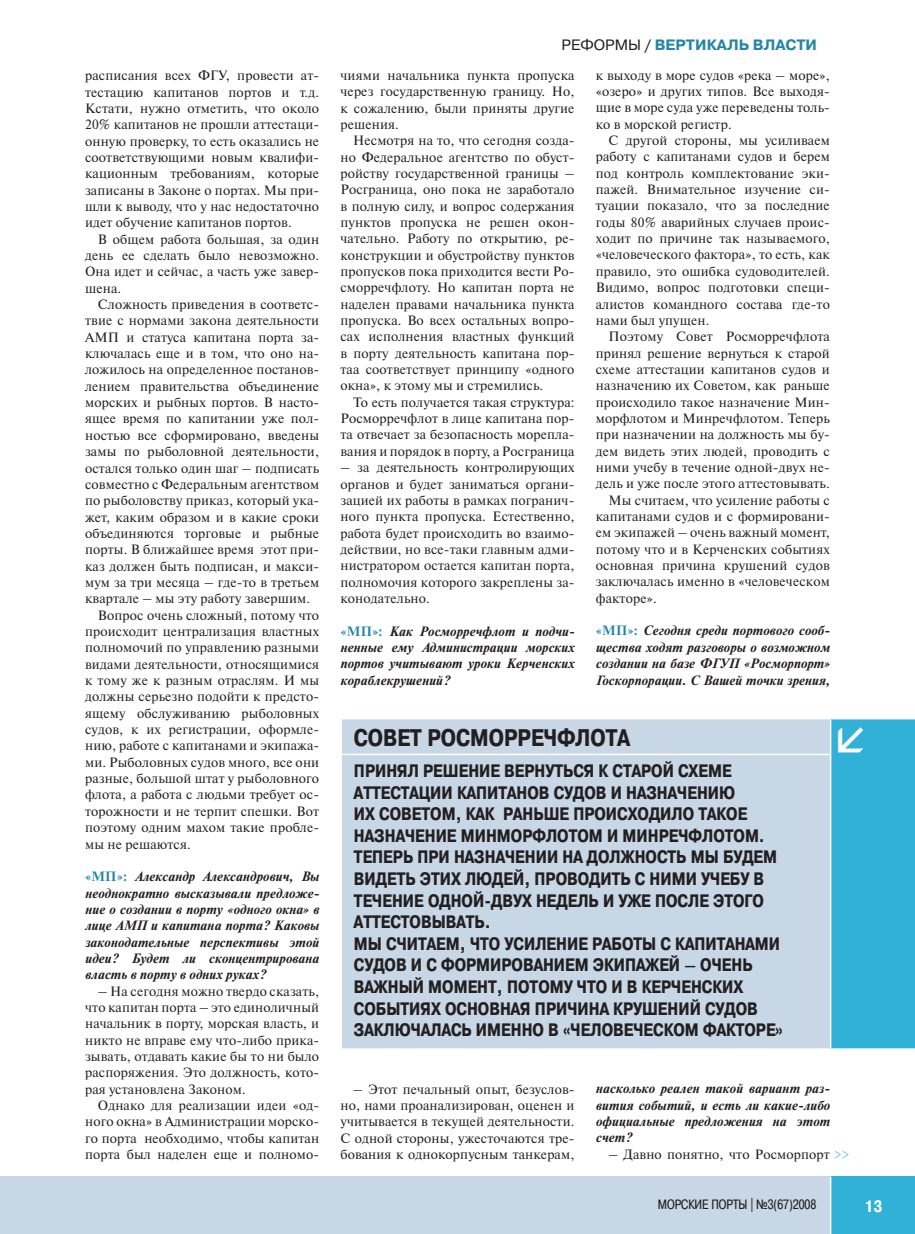
<style>
.page{position:relative;width:915px;height:1234px;background:#fff}
.page>*{position:absolute;margin:0;border:0;box-sizing:border-box;transform-origin:0 0}
.t1{font:700 24px "Pragmatica Cond C";color:#231f20}
.t2{font:700 18px/21.6px "Pragmatica Cond C";color:#231f20}
.t3{font:700 16.5px "Pragmatica Cond C";color:#fff}
.t4{font:700 15px "Pragmatica C";color:#2386a4}
.t5{font:13.5px/16.4px "Newton C";letter-spacing:.01em;color:#231f20;text-align:justify}
.t6{font:italic 700 13.5px/16.4px "Newton C";letter-spacing:.01em;color:#231f20;text-align:justify}
.t7{font:13.5px "Pragmatica Cond C";color:#231f20}
.t8{font:12px "Newton C";color:#31b1d8}
.s1{font-style:normal;color:#2386a4}
.s2{font-weight:400;color:#231f20}
.s3{color:#231f20}
</style>
<div class="page">
<div style="left:0;top:1176px;width:914px;height:57px;background:#c8d7e6"></div>
<div style="left:831px;top:1176px;width:83px;height:57px;background:#31b1d8"></div>
<hr style="left:829px;top:1176px;width:2px;height:57px;background:#fff">
<div style="left:342px;top:719px;width:487px;height:329px;background:#c8d7e6"></div>
<div style="left:830px;top:718px;width:84px;height:330px;background:#31b1d8"></div>
<hr style="left:830px;top:717px;width:84px;height:2px;background:#fff">
<hr style="left:829px;top:719px;width:2px;height:34px;background:#fff">
<hr style="left:340px;top:753px;width:491px;height:2px;background:#fff">
<hr style="left:829px;top:755px;width:2px;height:293px;background:#fff">
<p class="t5" style="left:85px;top:67px;width:235px">расписания всех ФГУ, провести ат&shy;тестацию капитанов портов и т.д.<br>Кстати, нужно отметить, что около 20% капитанов не прошли аттестаци&shy;онную проверку, то есть оказались не соответствующими новым квалифи&shy;кационным требованиям, которые записаны в Законе о портах. Мы при&shy;шли к выводу, что у нас недостаточно идет обучение капитанов портов.</p>
<p class="t5" style="left:85px;top:231px;width:235px;text-indent:13px">В общем работа большая, за один день ее сделать было невозможно.<br>Она идет и сейчас, а часть уже завер&shy;шена.</p>
<p class="t5" style="left:98px;top:296px;width:223px">Сложность приведения в соответс-</p>
<p class="t5" style="left:85px;top:312px;width:235px">твие с нормами закона деятельности</p>
<p class="t5" style="left:85px;top:329px;width:235px">АМП и статуса капитана порта за-</p>
<p class="t5" style="left:85px;top:345px;width:235px">ключалась еще и в том, что оно на-</p>
<p class="t5" style="left:85px;top:361px;width:235px">ложилось на определенное постанов-</p>
<p class="t5" style="left:85px;top:378px;width:235px">лением правительства объединение</p>
<p class="t5" style="left:85px;top:394px;width:235px">морских и рыбных портов. В насто-</p>
<p class="t5" style="left:85px;top:410px;width:235px">ящее время по капитании уже пол-</p>
<p class="t5" style="left:85px;top:427px;width:235px">ностью все сформировано, введены</p>
<p class="t5" style="left:85px;top:443px;width:235px">замы по рыболовной деятельности,</p>
<p class="t5" style="left:85px;top:459px;width:235px">остался только один шаг – подписать</p>
<p class="t5" style="left:85px;top:476px;width:235px">совместно с Федеральным агентством</p>
<p class="t5" style="left:85px;top:492px;width:235px">по рыболовству приказ, который ука-</p>
<p class="t5" style="left:85px;top:508px;width:235px">жет, каким образом и в какие сроки</p>
<p class="t5" style="left:85px;top:525px;width:235px">объединяются торговые и рыбные</p>
<p class="t5" style="left:85px;top:541px;width:235px">порты. В ближайшее время этот при-</p>
<p class="t5" style="left:85px;top:557px;width:235px">каз должен быть подписан, и макси-</p>
<p class="t5" style="left:85px;top:574px;width:235px">мум за три месяца – где-то в третьем</p>
<p class="t5" style="left:85px;top:590px;width:226px">квартале – мы эту работу завершим.</p>
<p class="t5" style="left:98px;top:606px;width:223px">Вопрос очень сложный, потому что</p>
<p class="t5" style="left:85px;top:623px;width:235px">происходит централизация властных</p>
<p class="t5" style="left:85px;top:639px;width:235px">полномочий по управлению разными</p>
<p class="t5" style="left:85px;top:655px;width:235px">видами деятельности, относящимися</p>
<p class="t5" style="left:85px;top:672px;width:235px">к тому же к разным отраслям. И мы</p>
<p class="t5" style="left:85px;top:688px;width:235px">должны серьезно подойти к предсто-</p>
<p class="t5" style="left:85px;top:704px;width:235px">ящему обслуживанию рыболовных</p>
<p class="t5" style="left:85px;top:721px;width:235px">судов, к их регистрации, оформле-</p>
<p class="t5" style="left:85px;top:737px;width:235px">нию, работе с капитанами и экипажа-</p>
<p class="t5" style="left:85px;top:753px;width:235px">ми. Рыболовных судов много, все они</p>
<p class="t5" style="left:85px;top:770px;width:235px">разные, большой штат у рыболовного</p>
<p class="t5" style="left:85px;top:786px;width:235px">флота, а работа с людьми требует ос-</p>
<p class="t5" style="left:85px;top:802px;width:235px">торожности и не терпит спешки. Вот</p>
<p class="t5" style="left:85px;top:819px;width:235px">поэтому одним махом такие пробле-</p>
<p class="t5" style="left:85px;top:835px;width:107px">мы не решаются.</p>
<p class="t6" style="left:85px;top:868px;width:235px"><span class="s1">«МП»:</span> Александр Александрович, Вы неоднократно высказывали предложе&shy;ние о создании в порту «одного окна» в лице АМП и капитана порта? Каковы законодательные перспективы этой идеи? Будет ли сконцентрирована власть в порту в одних руках?</p>
<p class="t5" style="left:85px;top:982px;width:235px;text-indent:13px">– На сегодня можно твердо сказать, что капитан порта – это единоличный начальник в порту, морская власть, и никто не вправе ему что-либо прика&shy;зывать, отдавать какие бы то ни было распоряжения. Это должность, кото&shy;рая установлена Законом.</p>
<p class="t5" style="left:85px;top:1096px;width:235px;text-indent:13px">Однако для реализации идеи «од&shy;ного окна» в Администрации морско&shy;го порта необходимо, чтобы капитан порта был наделен еще и полномо-</p>
<p class="t4" style="left:561px;top:36px;width:257px"><span class="s2">реформы</span> <span class="s3">/</span> Вертикаль власти</p>
<p class="t5" style="left:340px;top:67px;width:235px">чиями начальника пункта пропуска через государственную границу. Но, к сожалению, были приняты другие решения.</p>
<p class="t5" style="left:340px;top:132px;width:235px;text-indent:13px">Несмотря на то, что сегодня созда&shy;но Федеральное агентство по обуст&shy;ройству государственной границы – Росграница, оно пока не заработало в полную силу, и вопрос содержания пунктов пропуска не решен окон&shy;чательно. Работу по открытию, ре&shy;конструкции и обустройству пунктов пропусков пока приходится вести Ро&shy;сморречфлоту. Но капитан порта не наделен правами начальника пункта пропуска. Во всех остальных вопро&shy;сах исполнения властных функций в порту деятельность капитана пор&shy;таа соответствует принципу «одного окна», к этому мы и стремились.</p>
<p class="t5" style="left:340px;top:394px;width:235px;text-indent:13px">То есть получается такая структура:<br>Росморречфлот в лице капитана пор&shy;та отвечает за безопасность морепла&shy;вания и порядок в порту, а Росграница</p>
<p class="t5" style="left:340px;top:459px;width:235px">– за деятельность контролирующих органов и будет заниматься органи&shy;зацией их работы в рамках погранич&shy;ного пункта пропуска. Естественно, работа будет происходить во взаимо&shy;действии, но все-таки главным адми&shy;нистратором остается капитан порта, полномочия которого закреплены за&shy;конодательно.</p>
<p class="t6" style="left:340px;top:622px;width:235px"><span class="s1">«МП»:</span> Как Росморречфлот и подчи&shy;ненные ему Администрации морских портов учитывают уроки Керченских кораблекрушений?</p>
<p class="t5" style="left:595px;top:67px;width:235px">к выходу в море судов «река – море», «озеро» и других типов. Все выходя&shy;щие в море суда уже переведены толь&shy;ко в морской регистр.</p>
<p class="t5" style="left:595px;top:132px;width:235px;text-indent:13px">С другой стороны, мы усиливаем работу с капитанами судов и берем под контроль комплектование эки&shy;пажей. Внимательное изучение си&shy;туации показало, что за последние годы 80% аварийных случаев проис&shy;ходит по причине так называемого, «человеческого фактора», то есть, как правило, это ошибка судоводителей.<br>Видимо, вопрос подготовки специ&shy;алистов командного состава где-то нами был упущен.</p>
<p class="t5" style="left:608px;top:328px;width:223px">Поэтому Совет Росморречфлота</p>
<p class="t5" style="left:595px;top:345px;width:235px">принял решение вернуться к старой</p>
<p class="t5" style="left:595px;top:361px;width:235px">схеме аттестации капитанов судов и</p>
<p class="t5" style="left:595px;top:377px;width:235px">назначению их Советом, как раньше</p>
<p class="t5" style="left:595px;top:394px;width:235px">происходило такое назначение Мин-</p>
<p class="t5" style="left:595px;top:410px;width:235px">морфлотом и Минречфлотом. Теперь</p>
<p class="t5" style="left:595px;top:426px;width:235px">при назначении на должность мы бу-</p>
<p class="t5" style="left:595px;top:443px;width:235px">дем видеть этих людей, проводить с</p>
<p class="t5" style="left:595px;top:459px;width:235px">ними учебу в течение одной-двух не-</p>
<p class="t5" style="left:595px;top:475px;width:235px">дель и уже после этого аттестовывать.</p>
<p class="t5" style="left:608px;top:492px;width:223px">Мы считаем, что усиление работы с</p>
<p class="t5" style="left:595px;top:508px;width:235px">капитанами судов и с формировани-</p>
<p class="t5" style="left:595px;top:524px;width:235px">ем экипажей – очень важный момент,</p>
<p class="t5" style="left:595px;top:541px;width:235px">потому что и в Керченских событиях</p>
<p class="t5" style="left:595px;top:557px;width:235px">основная причина крушений судов</p>
<p class="t5" style="left:595px;top:573px;width:235px">заключалась именно в «человеческом</p>
<p class="t5" style="left:595px;top:590px;width:62px">факторе».</p>
<p class="t6" style="left:595px;top:622px;width:235px"><span class="s1">«МП»:</span> Сегодня среди портового сооб&shy;щества ходят разговоры о возможном создании на базе ФГУП «Росморпорт» Госкорпорации. С Вашей точки зрения,</p>
<h1 class="t1" style="left:354px;top:724px;width:277px">Совет Росморречфлота</h1>
<p class="t2" style="left:354px;top:759px;width:430px">принял решение вернуться к старой схеме аттестации капитанов судов и назначению<br>их Со ветом, как раньше происходило такое назначение Минморфлотом и Минречфлотом.<br>Теперь при назначении на должность мы будем видеть этих людей, проводить с ними учебу в течение одной-двух недель и уже после этого аттестовывать.<br>Мы считаем, что усиление работы с капитанами судов и с формированием экипажей – очень важный момент, потому что и в Керченских событиях основная причина крушений судов заключалась именно в «человеческом факторе»</p>
<p class="t5" style="left:340px;top:1080px;width:235px;text-indent:13px">– Этот печальный опыт, безуслов&shy;но, нами проанализирован, оценен и учитывается в текущей деятельности.<br>С одной стороны, ужесточаются тре&shy;бования к однокорпусным танкерам,</p>
<p class="t6" style="left:595px;top:1080px;width:235px">насколько реален такой вариант раз&shy;вития событий, и есть ли какие-либо официальные предложения на этот счет?</p>
<p class="t5" style="left:608px;top:1145px;width:223px">– Давно понятно, что Росморпорт</p>
<p class="t8" style="left:833px;top:1148px;width:17px">&gt;&gt;</p>
<p class="t7" style="left:657px;top:1196px;width:160px">морские порты | №3(67)2008</p>
<p class="t3" style="left:864px;top:1196px;width:20px">13</p>
</div>
